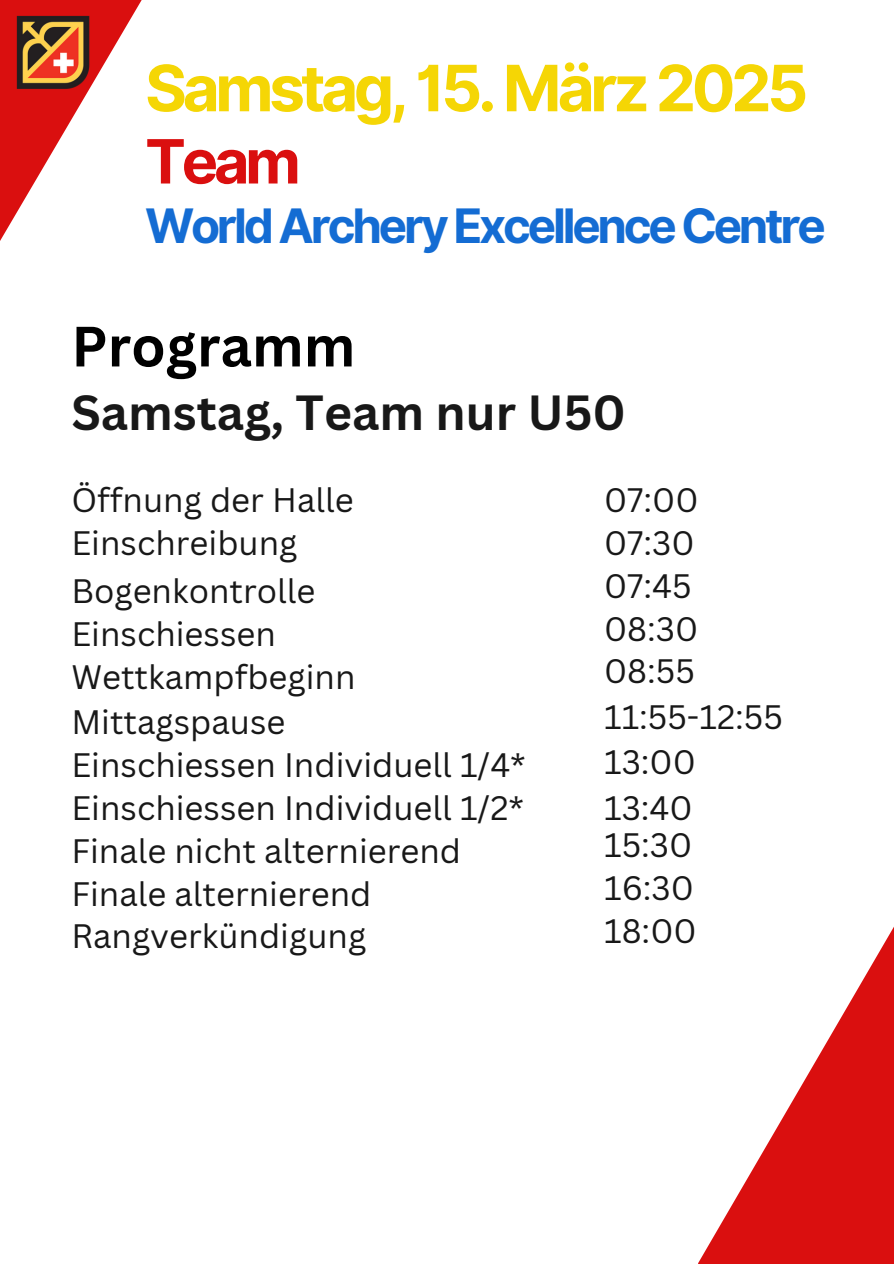
<style>
.page{position:relative;width:894px;height:1264px;background:#fff}
.page>*{position:absolute;margin:0;border:0;box-sizing:border-box;transform-origin:0 0}
.t1{font:700 63.9px "Inter";letter-spacing:-.07em;color:#f5d605}
.t2{font:700 61.05px "Inter";color:#da0f0f}
.t3{font:700 55.5px "Canva Sans";color:#000}
.t4{font:700 48px "Canva Sans";color:#181818}
.t5{font:700 47.55px "Inter";letter-spacing:-.07em;color:#146cd3}
.t6{font:33px "Canva Sans";color:#181818}
</style>
<div class="page">
<svg style="left:0;top:0;width:142px;height:241px"></svg>
<svg style="left:698px;top:928px;width:195px;height:335px"></svg>
<img style="left:16px;top:16px;width:73px;height:73px">
<h1 class="t1" style="left:145px;top:50px;width:664px">Samstag, 15. März 2025</h1>
<h2 class="t2" style="left:145px;top:125px;width:157px">Team</h2>
<h3 class="t5" style="left:145px;top:197px;width:682px">World Archery Excellence Centre</h3>
<h3 class="t3" style="left:71px;top:307px;width:285px">Programm</h3>
<h3 class="t4" style="left:71px;top:379px;width:556px">Samstag, Team nur U50</h3>
<p class="t6" style="left:71px;top:476px;width:284px">Öffnung der Halle</p>
<p class="t6" style="left:604px;top:476px;width:96px">07:00</p>
<p class="t6" style="left:71px;top:519px;width:227px">Einschreibung</p>
<p class="t6" style="left:604px;top:519px;width:92px">07:30</p>
<p class="t6" style="left:71px;top:568px;width:245px">Bogenkontrolle</p>
<p class="t6" style="left:604px;top:562px;width:89px">07:45</p>
<p class="t6" style="left:71px;top:611px;width:206px">Einschiessen</p>
<p class="t6" style="left:604px;top:605px;width:96px">08:30</p>
<p class="t6" style="left:71px;top:653px;width:285px">Wettkampfbeginn</p>
<p class="t6" style="left:604px;top:648px;width:92px">08:55</p>
<p class="t6" style="left:71px;top:699px;width:215px">Mittagspause</p>
<p class="t6" style="left:604px;top:693px;width:180px">11:55-12:55</p>
<p class="t6" style="left:71px;top:741px;width:456px">Einschiessen Individuell 1/4*</p>
<p class="t6" style="left:604px;top:738px;width:93px">13:00</p>
<p class="t6" style="left:71px;top:784px;width:454px">Einschiessen Individuell 1/2*</p>
<p class="t6" style="left:604px;top:784px;width:90px">13:40</p>
<p class="t6" style="left:71px;top:827px;width:391px">Finale nicht alternierend</p>
<p class="t6" style="left:604px;top:821px;width:90px">15:30</p>
<p class="t6" style="left:71px;top:870px;width:301px">Finale alternierend</p>
<p class="t6" style="left:604px;top:864px;width:91px">16:30</p>
<p class="t6" style="left:71px;top:913px;width:296px">Rangverkündigung</p>
<p class="t6" style="left:604px;top:907px;width:94px">18:00</p>
</div>
